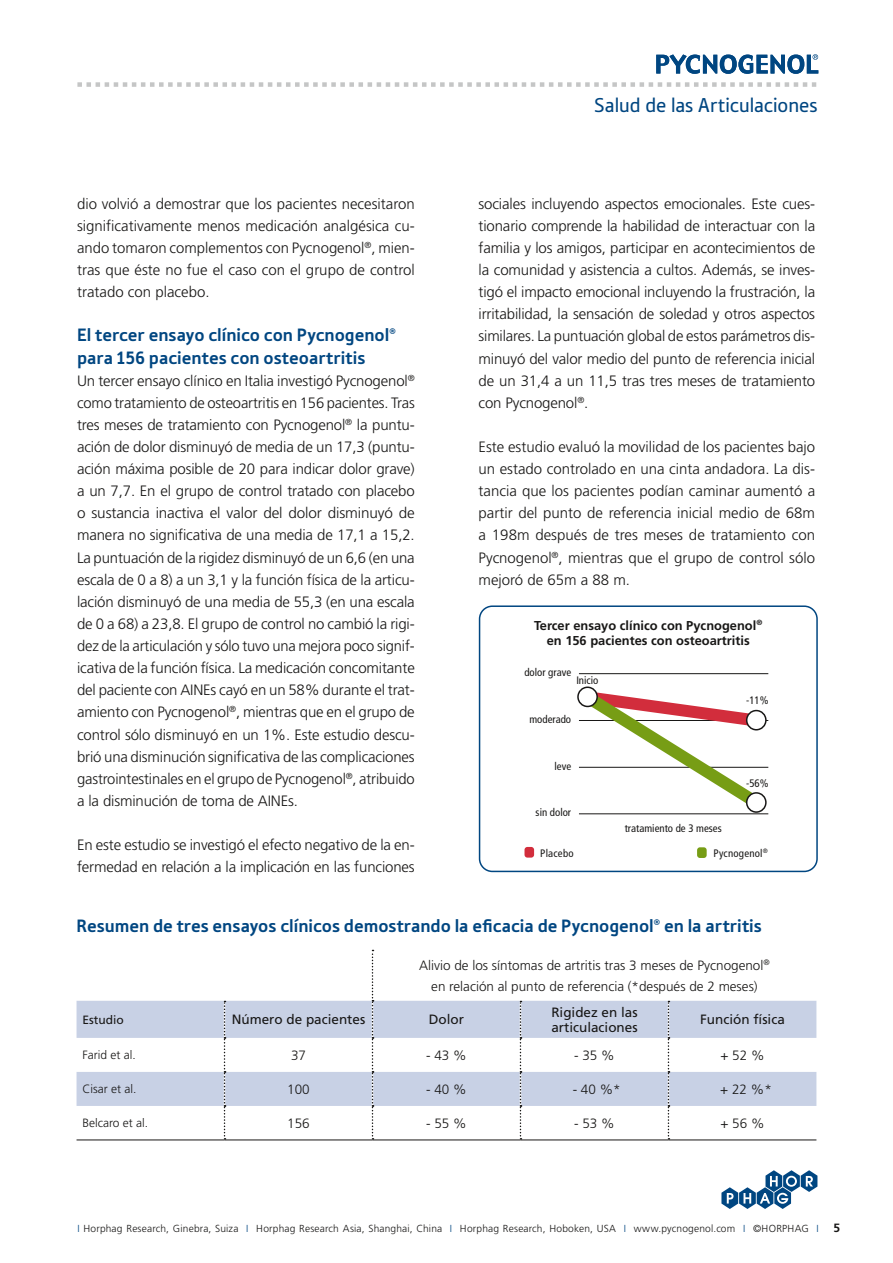
<style>
.page{position:relative;width:893px;height:1263px;background:#fff}
.page>*{position:absolute;margin:0;border:0;box-sizing:border-box;transform-origin:0 0}
.t1{font:21px "Tabula ITC";color:#004681}
.t2{font:700 18.75px/22.5px "Tabula ITC";color:#004681}
.t3{font:300 15px/22px "Frutiger LT Std";letter-spacing:-.01em;color:#181716;text-align:justify}
.t4{font:300 13.5px/21.5px "Frutiger LT Std";color:#181716;text-align:center}
.t5{font:13.5px/15px "Frutiger LT Std";color:#181716}
.t6{font:700 12.9px/15.5px "Frutiger LT Std";color:#181716;text-align:center}
.t7{font:300 12px "Frutiger LT Std";color:#181716}
.t8{font:12px "Frutiger LT Std";color:#181716}
.t9{font:condensed 10.8px "Frutiger LT Std";color:#181716}
.t10{font:condensed 10.8px "Frutiger LT Std";letter-spacing:.02em;color:#181716}
.t11{font:300 10.2px "Frutiger LT Std";letter-spacing:.015em;color:#181716}
.s1{color:#004681}
.s2{font-weight:700;font-size:12px}
</style>
<div class="page">
<svg style="left:77px;top:82px;width:739px;height:5px"></svg>
<svg style="left:721px;top:1170px;width:96px;height:39px"></svg>
<svg style="left:656px;top:54px;width:162px;height:20px"></svg>
<div style="left:524px;top:847px;width:10px;height:10px;background:#d22d3c;border-radius:3px"></div>
<div style="left:697px;top:847px;width:10px;height:11px;background:#779d15;border-radius:3px"></div>
<hr style="left:579px;top:673px;width:189px;height:1px;background:#181716">
<svg style="left:577px;top:689px;width:192px;height:126px"></svg>
<div style="left:747px;top:710px;width:19px;height:20px;background:#fff;border-radius:50%"></div>
<div style="left:746px;top:710px;width:21px;height:20px;border:2px solid #181716;border-radius:50%"></div>
<div style="left:747px;top:793px;width:19px;height:19px;background:#fff;border-radius:50%"></div>
<div style="left:746px;top:792px;width:21px;height:21px;border:2px solid #181716;border-radius:50%"></div>
<div style="left:578px;top:687px;width:19px;height:19px;background:#fff;border-radius:50%"></div>
<div style="left:577px;top:686px;width:21px;height:21px;border:2px solid #181716;border-radius:50%"></div>
<div style="left:479px;top:605px;width:339px;height:267px;border:2px solid #004681;border-radius:13px"></div>
<svg style="left:77px;top:1001px;width:739px;height:105px;fill:#c8d1e5"></svg>
<svg style="left:520px;top:1001px;width:1px;height:138px"></svg>
<svg style="left:668px;top:1001px;width:1px;height:138px"></svg>
<svg style="left:224px;top:1001px;width:2px;height:138px"></svg>
<svg style="left:372px;top:950px;width:1px;height:189px"></svg>
<hr style="left:77px;top:1139px;width:148px;height:1px;background:#181716">
<hr style="left:225px;top:1139px;width:147px;height:1px;background:#181716">
<hr style="left:372px;top:1139px;width:148px;height:1px;background:#181716">
<hr style="left:520px;top:1139px;width:148px;height:1px;background:#181716">
<hr style="left:668px;top:1139px;width:148px;height:1px;background:#181716">
<p class="t3" style="left:77px;top:193px;width:339px">dio volvió a demostrar que los pacientes necesitaron significativamente menos medicación analgésica cu&shy;ando tomaron complementos con Pycnogenol<sup>®</sup>, mien&shy;tras que éste no fue el caso con el grupo de control tratado con placebo.</p>
<p class="t2" style="left:77px;top:324px;width:320px">El tercer ensayo clínico con Pycnogenol® para 156 pacientes con osteoartritis</p>
<p class="t3" style="left:77px;top:370px;width:339px">Un tercer ensayo clínico en Italia investigó Pycnogenol<sup>® </sup>como tratamiento de osteoartritis en 156 pacientes. Tras tres meses de tratamiento con Pycnogenol<sup>®</sup> la puntu&shy;ación de dolor disminuyó de media de un 17,3 (puntu&shy;ación máxima posible de 20 para indicar dolor grave) a un 7,7. En el grupo de control tratado con placebo o sustancia inactiva el valor del dolor disminuyó de manera no significativa de una media de 17,1 a 15,2.<br>La puntuación de la rigidez disminuyó de un 6,6 (en una escala de 0 a 8) a un 3,1 y la función física de la articu&shy;lación disminuyó de una media de 55,3 (en una escala de 0 a 68) a 23,8. El grupo de control no cambió la rigi&shy;dez de la articulación y sólo tuvo una mejora poco signif&shy;icativa de la función física. La medicación concomitante del paciente con AINEs cayó en un 58% durante el trat&shy;amiento con Pycnogenol<sup>®</sup>, mientras que en el grupo de control sólo disminuyó en un 1%. Este estudio descu&shy;brió una disminución significativa de las complicaciones gastrointestinales en el grupo de Pycnogenol<sup>®</sup>, atribuido a la disminución de toma de AINEs.</p>
<p class="t3" style="left:77px;top:834px;width:339px">En este estudio se investigó el efecto negativo de la en&shy;fermedad en relación a la implicación en las funciones</p>
<h1 class="t1" style="left:594px;top:93px;width:225px">Salud de las Articulaciones</h1>
<p class="t3" style="left:479px;top:193px;width:338px">sociales incluyendo aspectos emocionales. Este cues&shy;tionario comprende la habilidad de interactuar con la familia y los amigos, participar en acontecimientos de la comunidad y asistencia a cultos. Además, se inves&shy;tigó el impacto emocional incluyendo la frustración, la irritabilidad, la sensación de soledad y otros aspectos similares. La puntuación global de estos parámetros dis&shy;minuyó del valor medio del punto de referencia inicial de un 31,4 a un 11,5 tras tres meses de tratamiento con Pycnogenol<sup>®</sup>.</p>
<p class="t3" style="left:479px;top:436px;width:338px">Este estudio evaluó la movilidad de los pacientes bajo un estado controlado en una cinta andadora. La dis&shy;tancia que los pacientes podían caminar aumentó a partir del punto de referencia inicial medio de 68m a 198m después de tres meses de tratamiento con Pycnogenol<sup>®</sup>, mientras que el grupo de control sólo mejoró de 65m a 88 m.</p>
<p class="t6" style="left:534px;top:617px;width:230px">Tercer ensayo clínico con Pycnogenol<sup>® </sup>en 156 pacientes con osteoartritis</p>
<p class="t9" style="left:524px;top:666px;width:48px">dolor grave</p>
<p class="t9" style="left:529px;top:713px;width:43px">moderado</p>
<p class="t9" style="left:576px;top:674px;width:24px">Inicio</p>
<p class="t9" style="left:554px;top:760px;width:18px">leve</p>
<p class="t9" style="left:536px;top:806px;width:37px">sin dolor</p>
<p class="t9" style="left:746px;top:694px;width:24px">-11%</p>
<p class="t9" style="left:625px;top:822px;width:98px">tratamiento de 3 meses</p>
<p class="t9" style="left:746px;top:777px;width:24px">-56%</p>
<p class="t10" style="left:540px;top:846px;width:35px">Placebo</p>
<p class="t10" style="left:713px;top:846px;width:56px">Pycnogenol<sup>®</sup></p>
<p class="t2" style="left:77px;top:914px;width:687px">Resumen de tres ensayos clínicos demostrando la eficacia de Pycnogenol® en la artritis</p>
<p class="t4" style="left:419px;top:954px;width:352px">Alivio de los síntomas de artritis tras 3 meses de Pycnogenol<sup>® </sup>en relación al punto de referencia (*después de 2 meses)</p>
<p class="t8" style="left:83px;top:1012px;width:43px">Estudio</p>
<p class="t5" style="left:232px;top:1012px;width:135px">Número de pacientes</p>
<p class="t5" style="left:429px;top:1012px;width:37px">Dolor</p>
<p class="t5" style="left:551px;top:1005px;width:88px">Rigidez en las articulaciones</p>
<p class="t5" style="left:700px;top:1012px;width:86px">Función física</p>
<p class="t7" style="left:83px;top:1048px;width:55px">Farid et al.</p>
<p class="t4" style="left:291px;top:1045px;width:17px">37</p>
<p class="t4" style="left:426px;top:1045px;width:42px">- 43 %</p>
<p class="t4" style="left:574px;top:1045px;width:42px">- 35 %</p>
<p class="t4" style="left:720px;top:1045px;width:46px">+ 52 %</p>
<p class="t7" style="left:83px;top:1082px;width:56px">Cisar et al.</p>
<p class="t4" style="left:287px;top:1079px;width:24px">100</p>
<p class="t4" style="left:426px;top:1079px;width:42px">- 40 %</p>
<p class="t4" style="left:573px;top:1079px;width:50px">- 40 %*</p>
<p class="t4" style="left:720px;top:1079px;width:53px">+ 22 %*</p>
<p class="t7" style="left:83px;top:1116px;width:67px">Belcaro et al.</p>
<p class="t4" style="left:287px;top:1113px;width:24px">156</p>
<p class="t4" style="left:426px;top:1113px;width:42px">- 55 %</p>
<p class="t4" style="left:574px;top:1113px;width:42px">- 53 %</p>
<p class="t4" style="left:720px;top:1113px;width:46px">+ 56 %</p>
<p class="t11" style="left:77px;top:1222px;width:764px"><span class="s1">I</span> Horphag Research, Ginebra, Suiza <span class="s1">I</span> Horphag Research Asia, Shanghai, China <span class="s1">I</span> Horphag Research, Hoboken, USA <span class="s1">I</span> www.pycnogenol.com <span class="s1">I</span> ©HORPHAG <span class="s1">I</span> <span class="s2">5</span></p>
</div>
